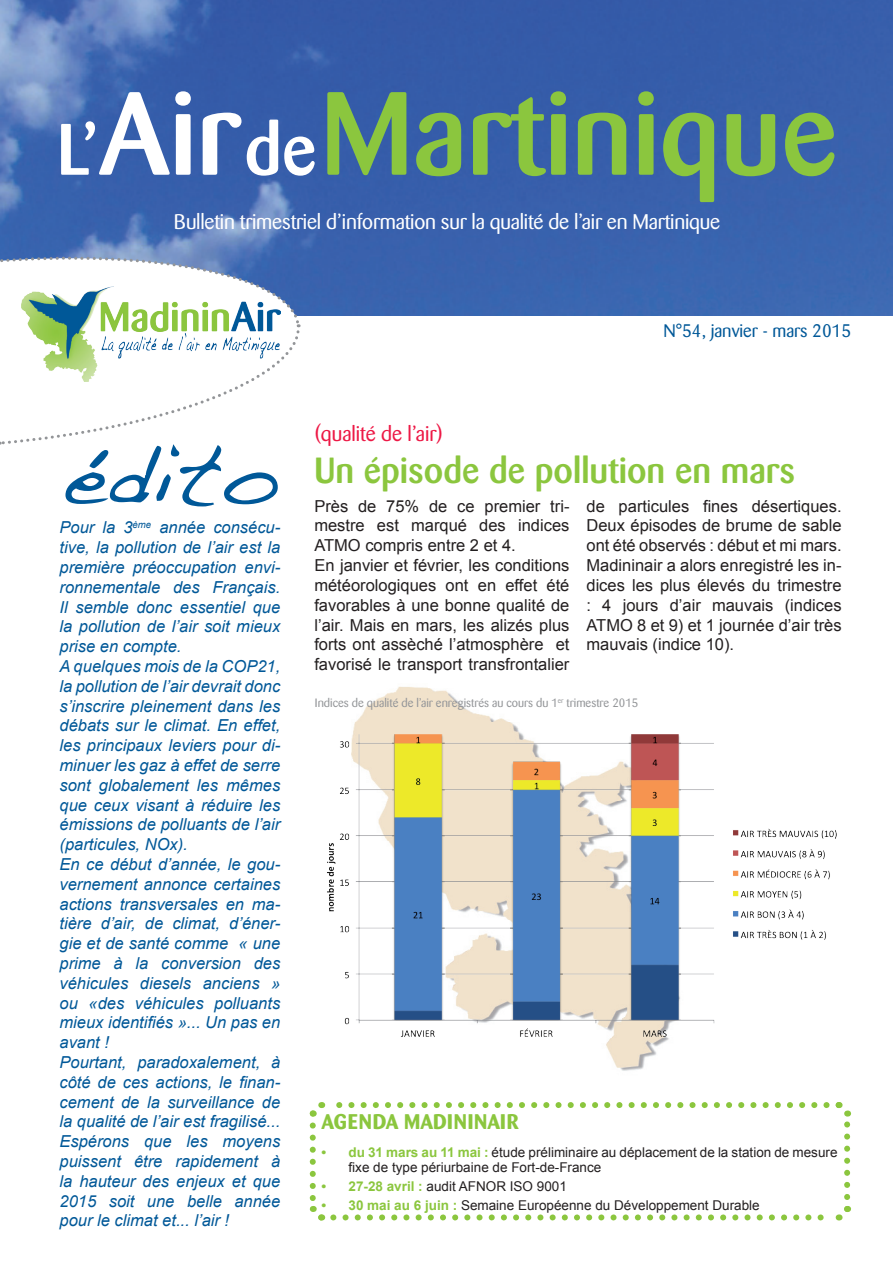
<style>
.page{position:relative;width:893px;height:1263px;background:#fff}
.page>*{position:absolute;margin:0;border:0;box-sizing:border-box;transform-origin:0 0}
.t1{font:500 117px "Barmeno";color:#8bc63e}
.t2{font:90.75px "Handwriting Dakota";color:#005898}
.t3{font:500 36px "Barmeno";color:#8bc63e}
.t4{font:21px "Barmeno";letter-spacing:-.01em;color:#fff}
.t5{font:21px "Barmeno";color:#ed1845}
.t6{font:700 21px "Barmeno";letter-spacing:.02em;color:#8bc63e}
.t7{font:18px "Barmeno";color:#005898}
.t8{font:italic 16.5px/19.8px "Arial";color:#005898}
.t9{font:16.5px/19.8px "Arial";color:#231f20}
.t10{font:13.5px/15px "Arial";color:#231f20}
.t11{font:12px "Barmeno";color:#939598}
.s1{font-size:72px;color:#fff}
.s2{color:#fff}
.s3{font-weight:700;color:#8bc63e}
</style>
<div class="page">
<img style="left:0;top:0;width:893px;height:316px">
<svg style="left:0;top:248px;width:301px;height:197px"></svg>
<svg style="left:309px;top:1125px;width:17px;height:96px"></svg>
<svg style="left:333px;top:1206px;width:518px;height:15px"></svg>
<svg style="left:835px;top:1102px;width:17px;height:95px"></svg>
<svg style="left:309px;top:1102px;width:518px;height:15px"></svg>
<img style="left:357px;top:686px;width:300px;height:385px">
<img style="left:327px;top:721px;width:510px;height:325px">
<img style="left:21px;top:286px;width:259px;height:95px">
<h1 class="t1" style="left:57px;top:65px;width:782px"><span class="s1">L’</span><span class="s2">Air</span> <span class="s1">de</span> Martinique</h1>
<p class="t4" style="left:174px;top:209px;width:548px">Bulletin trimestriel d’information sur la qualité de l’air en Martinique</p>
<p class="t7" style="left:663px;top:320px;width:189px">N°54, janvier - mars 2015</p>
<p class="t5" style="left:315px;top:421px;width:129px">(qualité de l’air)</p>
<h2 class="t2" style="left:64px;top:420px;width:215px">édito</h2>
<h3 class="t3" style="left:314px;top:449px;width:482px">Un épisode de pollution en mars</h3>
<p class="t9" style="left:314px;top:496px;width:257px">Près de 75% de ce premier tri&shy;mestre est marqué des indices<br>ATMO compris entre 2 et 4.<br>En janvier et février, les conditions météorologiques ont en effet été favorables à une bonne qualité de l’air. Mais en mars, les alizés plus forts ont assèché l’atmosphère et favorisé le transport transfrontalier</p>
<p class="t9" style="left:586px;top:496px;width:257px;text-align:justify">de particules fines désertiques.<br>Deux épisodes de brume de sable ont été observés : début et mi mars.<br>Madininair a alors enregistré les in&shy;dices les plus élevés du trimestre : 4 jours d’air mauvais (indices ATMO 8 et 9) et 1 journée d’air très mauvais (indice 10).</p>
<p class="t8" style="left:60px;top:518px;width:222px">Pour la 3<sup>ème</sup> année consécu&shy;tive, la pollution de l’air est la première préoccupation envi&shy;ronnementale des Français.<br>Il semble donc essentiel que la pollution de l’air soit mieux prise en compte.<br>A quelques mois de la COP21, la pollution de l’air devrait donc s’inscrire pleinement dans les débats sur le climat. En effet, les principaux leviers pour di&shy;minuer les gaz à effet de serre sont globalement les mêmes que ceux visant à réduire les émissions de polluants de l’air (particules, NOx).<br>En ce début d’année, le gou&shy;vernement annonce certaines actions transversales en ma&shy;tière d’air, de climat, d’éner&shy;gie et de santé comme « une prime à la conversion des véhicules diesels anciens » ou «des véhicules polluants mieux identifiés »... Un pas en avant !<br>Pourtant, paradoxalement, à côté de ces actions, le finan&shy;cement de la surveillance de la qualité de l’air est fragilisé...<br>Espérons que les moyens puissent être rapidement à la hauteur des enjeux et que<br>2015 soit une belle année pour le climat et... l’air !</p>
<p class="t11" style="left:315px;top:696px;width:325px">Indices de qualité de l’air enregistrés au cours du 1<sup>er</sup> trimestre 2015</p>
<p class="t6" style="left:321px;top:1109px;width:198px">AGENDA MADININAIR</p>
<p class="t10" style="left:348px;top:1144px;width:491px;text-indent:-27px"><span class="s3">• du 31 mars au 11 mai :</span> étude préliminaire au déplacement de la station de mesure fixe de type périurbaine de Fort-de-France</p>
<p class="t10" style="left:321px;top:1179px;width:247px"><span class="s3">• 27-28 avril :</span> audit AFNOR ISO 9001</p>
<p class="t10" style="left:321px;top:1198px;width:440px"><span class="s3">• 30 mai au 6 juin :</span> Semaine Européenne du Développement Durable</p>
</div>
